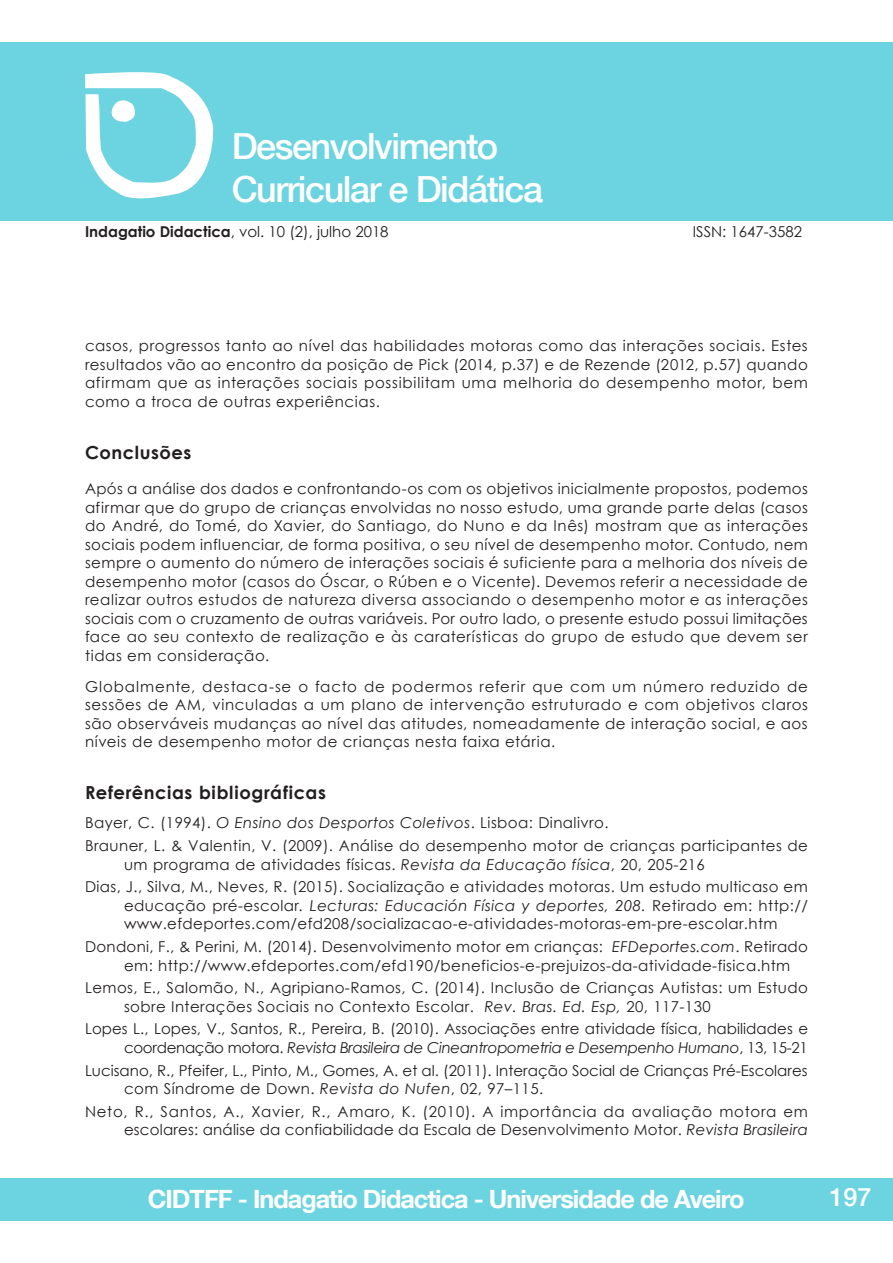
<style>
.page{position:relative;width:893px;height:1263px;background:#fff}
.page>*{position:absolute;margin:0;border:0;box-sizing:border-box;transform-origin:0 0}
.t1{font:500 36px/43.2px "Helvetica Neue LT Com";letter-spacing:-.04em;color:#fff}
.t2{font:700 25.2px "Helvetica Neue LT Com";letter-spacing:-.04em;color:#fff}
.t3{font:500 25.2px "Helvetica Neue LT Com";color:#fff}
.Titulos{font:700 18px "Century Gothic";letter-spacing:.03em;color:#231f20}
.paragrafos{font:15px/18.5px "Century Gothic";letter-spacing:.04em;color:#231f20;text-align:justify}
.bibliograf{font:15px/18.5px "Century Gothic";letter-spacing:.025em;color:#231f20}
.bibliograf-2{font:15px/18.5px "Century Gothic";letter-spacing:.005em;color:#231f20;text-align:right}
.bibliograf-3{font:15px/18.5px "Century Gothic";color:#231f20}
.paragrafos-2{font:15px "Century Gothic";color:#231f20}
.s1{font-weight:700}
.s2{font-style:italic}
</style>
<div class="page">
<div style="left:0;top:43px;width:893px;height:178px;background:#6cd4e1"></div>
<div style="left:0;top:1178px;width:893px;height:42px;background:#6cd4e1"></div>
<svg style="left:85px;top:72px;width:129px;height:127px"></svg>
<h1 class="t1" style="left:232px;top:124px;width:313px">Desenvolvimento<br>Curricular e Didática</h1>
<p class="paragrafos-2" style="left:85px;top:221px;width:305px"><span class="s1">Indagatio Didactica</span>, vol. 10 (2), julho 2018</p>
<p class="paragrafos-2" style="left:693px;top:221px;width:111px">ISSN: 1647-3582</p>
<p class="paragrafos" style="left:85px;top:337px;width:724px">casos, progressos tanto ao nível das habilidades motoras como das interações sociais. Estes resultados vão ao encontro da posição de Pick (2014, p.37) e de Rezende (2012, p.57) quando afirmam que as interações sociais possibilitam uma melhoria do desempenho motor, bem como a troca de outras experiências.</p>
<p class="Titulos" style="left:85px;top:439px;width:108px">Conclusões</p>
<p class="paragrafos" style="left:85px;top:479px;width:724px">Após a análise dos dados e confrontando-os com os objetivos inicialmente propostos, podemos afirmar que do grupo de crianças envolvidas no nosso estudo, uma grande parte delas (casos do André, do Tomé, do Xavier, do Santiago, do Nuno e da Inês) mostram que as interações sociais podem influenciar, de forma positiva, o seu nível de desempenho motor. Contudo, nem sempre o aumento do número de interações sociais é suficiente para a melhoria dos níveis de desempenho motor (casos do Óscar, o Rúben e o Vicente). Devemos referir a necessidade de realizar outros estudos de natureza diversa associando o desempenho motor e as interações sociais com o cruzamento de outras variáveis. Por outro lado, o presente estudo possui limitações face ao seu contexto de realização e às caraterísticas do grupo de estudo que devem ser tidas em consideração.</p>
<p class="paragrafos" style="left:85px;top:677px;width:724px">Globalmente, destaca-se o facto de podermos referir que com um número reduzido de sessões de AM, vinculadas a um plano de intervenção estruturado e com objetivos claros são observáveis mudanças ao nível das atitudes, nomeadamente de interação social, e aos níveis de desempenho motor de crianças nesta faixa etária.</p>
<p class="Titulos" style="left:85px;top:779px;width:242px">Referências bibliográficas</p>
<p class="bibliograf" style="left:85px;top:813px;width:525px">Bayer, C. (1994). <span class="s2">O Ensino dos Desportos Coletivos</span>. Lisboa: Dinalivro.</p>
<p class="bibliograf" style="left:124px;top:836px;width:685px;text-indent:-39px">Brauner, L. &amp; Valentin, V. (2009). Análise do desempenho motor de crianças participantes de um programa de atividades físicas. <span class="s2">Revista da Educação física</span>, 20, 205-216</p>
<p class="bibliograf" style="left:124px;top:877px;width:685px;text-align:justify;text-indent:-39px">Dias, J., Silva, M., Neves, R. (2015). Socialização e atividades motoras. Um estudo multicaso em educação pré-escolar<span class="s2">. Lecturas: Educación Física y deportes, 208.</span> Retirado em: http:// www.efdeportes.com/efd208/socializacao-e-atividades-motoras-em-pre-escolar.htm</p>
<p class="bibliograf" style="left:124px;top:937px;width:685px;text-indent:-39px">Dondoni, F., &amp; Perini, M. (2014). Desenvolvimento motor em crianças: <span class="s2">EFDeportes.com</span>. Retirado em: http://www.efdeportes.com/efd190/beneficios-e-prejuizos-da-atividade-fisica.htm</p>
<p class="bibliograf" style="left:124px;top:978px;width:685px;text-indent:-39px">Lemos, E., Salomão, N., Agripiano-Ramos, C. (2014). Inclusão de Crianças Autistas: um Estudo sobre Interações Sociais no Contexto Escolar. <span class="s2">Rev. Bras. Ed. Esp,</span> 20, 117-130</p>
<p class="bibliograf-2" style="left:85px;top:1019px;width:724px">Lopes L., Lopes, V., Santos, R., Pereira, B. (2010). Associações entre atividade física, habilidades e coordenação motora. <span class="s2">Revista Brasileira de Cineantropometria e Desempenho Humano</span>, 13, 15-21</p>
<p class="bibliograf-3" style="left:124px;top:1061px;width:685px;text-indent:-39px">Lucisano, R., Pfeifer, L., Pinto, M., Gomes, A. et al. (2011). Interação Social de Crianças Pré‑Escolares com Síndrome de Down. <span class="s2">Revista do Nufen</span>, 02, 97–115.</p>
<p class="bibliograf" style="left:85px;top:1102px;width:724px;text-align:right">Neto, R., Santos, A., Xavier, R., Amaro, K. (2010). A importância da avaliação motora em escolares: análise da confiabilidade da Escala de Desenvolvimento Motor. <span class="s2">Revista Brasileira</span></p>
<h2 class="t2" style="left:148px;top:1183px;width:598px">CIDTFF - Indagatio Didactica - Universidade de Aveiro</h2>
<h2 class="t3" style="left:829px;top:1181px;width:44px">197</h2>
</div>
